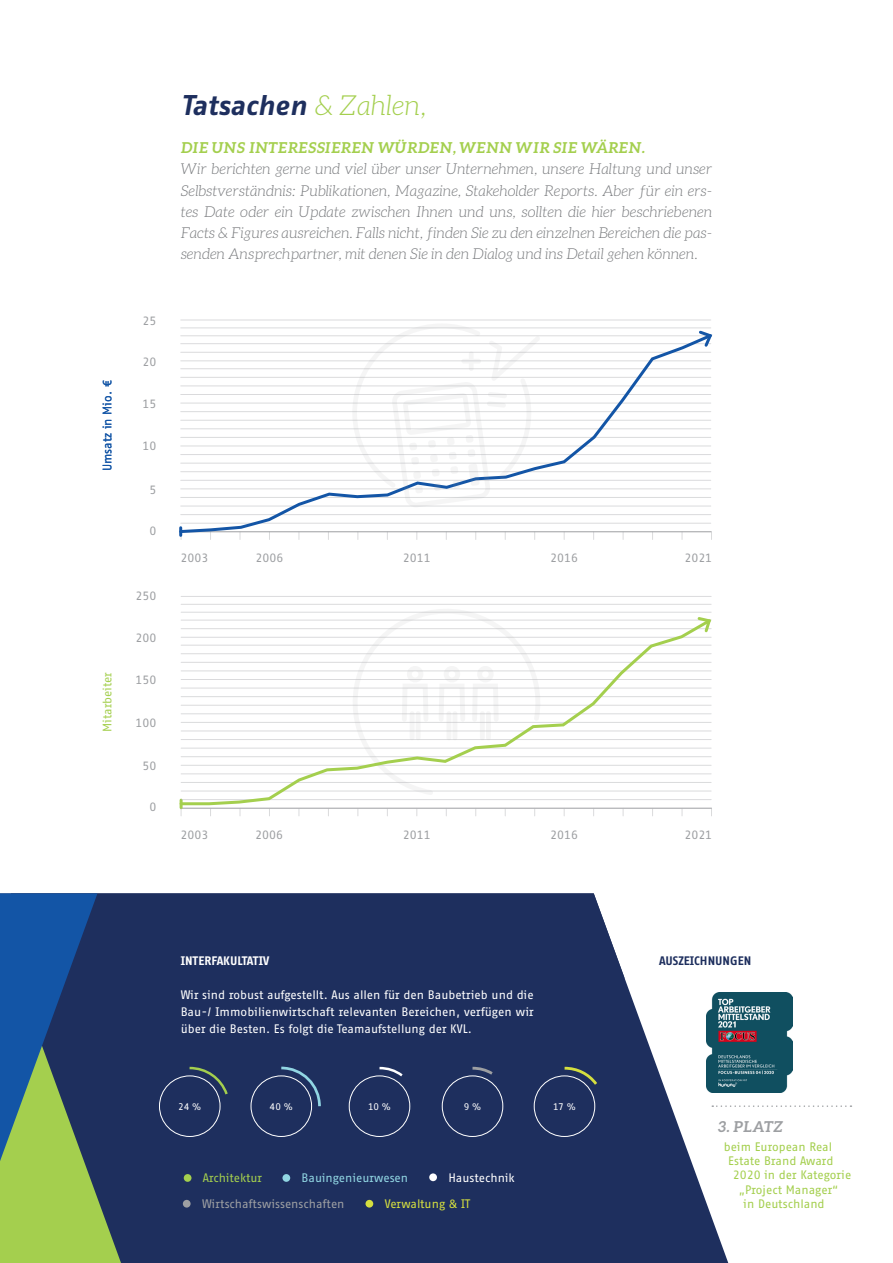
<style>
.page{position:relative;width:893px;height:1263px;background:#fff}
.page>*{position:absolute;margin:0;border:0;box-sizing:border-box;transform-origin:0 0}
.t1{font:italic 700 27.75px "Fago Office Sans";color:#1e2f5e}
.t2{font:italic 300 15px/21.3px "Aleo";color:#76787b;text-align:justify}
.t3{font:italic 700 15px "Aleo";color:#a4cf4e}
.t4{font:italic 700 15px "Aleo";letter-spacing:-.01em;color:#9d9fa2}
.t5{font:12px/17px "Fago Office Sans";color:#fff;text-align:justify}
.t6{font:12px "Fago Office Sans";color:#a4cf4e}
.t7{font:12px "Fago Office Sans";color:#9d9fa2}
.t8{font:12px "Fago Office Sans";color:#91d6e3}
.t9{font:700 12px "Fago Office Sans";color:#fff}
.t10{font:700 12px "Fago Office Sans";color:#1e2f5e}
.t11{font:12px "Fago Office Sans";color:#d5df3f}
.t12{font:12px "Fago Office Sans";color:#1355a6}
.t13{font:9.6px "Fago Office Sans";letter-spacing:-.015em;color:#fff}
.s1{font-family:"Aleo";font-weight:300;color:#a4cf4e}
</style>
<div class="page">
<hr style="left:181px;top:808px;width:530px;height:1px;background:#9d9fa2">
<svg style="left:624px;top:976px;width:104px;height:287px;fill:#1e2f5e"></svg>
<div style="left:121px;top:893px;width:503px;height:370px;background:#1e2f5e"></div>
<svg style="left:0;top:893px;width:121px;height:370px;background:#49736f"></svg>
<div style="left:159px;top:1075px;width:61px;height:62px;border:1px solid #fff;border-radius:50%"></div>
<svg style="left:187px;top:1065px;width:43px;height:32px"></svg>
<div style="left:184px;top:1174px;width:7px;height:8px;background:#a4cf4e;border-radius:50%"></div>
<div style="left:282px;top:1174px;width:8px;height:8px;background:#91d6e3;border-radius:50%"></div>
<div style="left:183px;top:1200px;width:8px;height:7px;background:#9d9fa2;border-radius:50%"></div>
<div style="left:365px;top:1200px;width:8px;height:7px;background:#d5df3f;border-radius:50%"></div>
<div style="left:429px;top:1173px;width:8px;height:8px;background:#fff;border-radius:50%"></div>
<svg style="left:351px;top:611px;width:191px;height:1px"></svg>
<div style="left:251px;top:1075px;width:61px;height:62px;border:1px solid #fff;border-radius:50%"></div>
<div style="left:349px;top:1075px;width:61px;height:62px;border:1px solid #fff;border-radius:50%"></div>
<div style="left:442px;top:1075px;width:61px;height:62px;border:1px solid #fff;border-radius:50%"></div>
<svg style="left:470px;top:1065px;width:26px;height:12px"></svg>
<div style="left:534px;top:1075px;width:61px;height:62px;border:1px solid #fff;border-radius:50%"></div>
<svg style="left:562px;top:1065px;width:38px;height:23px"></svg>
<svg style="left:179px;top:335px;width:533px;height:200px"></svg>
<svg style="left:697px;top:328px;width:16px;height:21px"></svg>
<svg style="left:352px;top:328px;width:188px;height:179px"></svg>
<svg style="left:179px;top:528px;width:3px;height:11px"></svg>
<hr style="left:181px;top:327px;width:530px;height:1px;background:#b5b6b9">
<hr style="left:181px;top:320px;width:530px;height:1px;background:#b5b6b9">
<svg style="left:180px;top:807px;width:3px;height:9px"></svg>
<hr style="left:181px;top:612px;width:530px;height:1px;background:#b5b6b9">
<hr style="left:181px;top:604px;width:530px;height:1px;background:#b5b6b9">
<hr style="left:181px;top:596px;width:530px;height:1px;background:#b5b6b9">
<svg style="left:279px;top:1065px;width:43px;height:44px;background:#2e436d"></svg>
<svg style="left:377px;top:1065px;width:28px;height:14px"></svg>
<img style="left:707px;top:992px;width:85px;height:100px">
<svg style="left:179px;top:619px;width:533px;height:188px"></svg>
<svg style="left:695px;top:617px;width:17px;height:17px"></svg>
<svg style="left:712px;top:1105px;width:139px;height:2px"></svg>
<p class="t12" style="left:101px;top:471px;width:92px;rotate:-90deg">Umsatz in Mio. €</p>
<p class="t6" style="left:101px;top:732px;width:61px;rotate:-90deg">Mitarbeiter</p>
<p class="t7" style="left:142px;top:314px;width:15px">25</p>
<p class="t7" style="left:142px;top:355px;width:15px">20</p>
<p class="t7" style="left:142px;top:398px;width:15px">15</p>
<p class="t7" style="left:142px;top:439px;width:15px">10</p>
<p class="t7" style="left:149px;top:483px;width:8px">5</p>
<p class="t7" style="left:149px;top:524px;width:8px">0</p>
<p class="t7" style="left:135px;top:589px;width:22px">250</p>
<p class="t7" style="left:135px;top:631px;width:22px">200</p>
<p class="t7" style="left:135px;top:673px;width:22px">150</p>
<p class="t7" style="left:135px;top:716px;width:22px">100</p>
<p class="t7" style="left:142px;top:759px;width:15px">50</p>
<p class="t7" style="left:149px;top:800px;width:8px">0</p>
<h1 class="t1" style="left:181px;top:90px;width:247px">Tatsachen <span class="s1">&amp; Zahlen,</span></h1>
<p class="t3" style="left:181px;top:139px;width:466px">DIE UNS INTERESSIEREN WÜRDEN, WENN WIR SIE WÄREN.</p>
<p class="t2" style="left:181px;top:158px;width:533px">Wir berichten gerne und viel über unser Unternehmen, unsere Haltung und unser Selbstverständnis: Publikationen, Magazine, Stakeholder Reports. Aber für ein ers&shy;tes Date oder ein Update zwischen Ihnen und uns, sollten die hier beschriebenen Facts &amp; Figures ausreichen. Falls nicht, finden Sie zu den einzelnen Bereichen die pas&shy;senden Ansprechpartner, mit denen Sie in den Dialog und ins Detail gehen können.</p>
<p class="t7" style="left:181px;top:552px;width:29px">2003</p>
<p class="t7" style="left:256px;top:552px;width:29px">2006</p>
<p class="t7" style="left:403px;top:552px;width:29px">2011</p>
<p class="t7" style="left:550px;top:552px;width:29px">2016</p>
<p class="t7" style="left:684px;top:552px;width:29px">2021</p>
<p class="t7" style="left:181px;top:828px;width:29px">2003</p>
<p class="t7" style="left:255px;top:828px;width:29px">2006</p>
<p class="t7" style="left:403px;top:828px;width:29px">2011</p>
<p class="t7" style="left:550px;top:828px;width:29px">2016</p>
<p class="t7" style="left:684px;top:828px;width:29px">2021</p>
<p class="t9" style="left:181px;top:954px;width:90px">INTERFAKULTATIV</p>
<p class="t5" style="left:181px;top:987px;width:355px">Wir sind robust aufgestellt. Aus allen für den Baubetrieb und die Bau-/ Immobilienwirtschaft relevanten Bereichen, verfügen wir über die Besten. Es folgt die Teamaufstellung der KVL.</p>
<p class="t13" style="left:178px;top:1101px;width:24px">24 %</p>
<p class="t13" style="left:270px;top:1101px;width:25px">40 %</p>
<p class="t13" style="left:368px;top:1101px;width:25px">10 %</p>
<p class="t13" style="left:464px;top:1101px;width:19px">9 %</p>
<p class="t13" style="left:553px;top:1101px;width:24px">17 %</p>
<p class="t6" style="left:203px;top:1171px;width:61px">Architektur</p>
<p class="t8" style="left:302px;top:1171px;width:108px">Bauingenieurwesen</p>
<p class="t7" style="left:202px;top:1197px;width:144px">Wirtschaftswissenschaften</p>
<p class="t11" style="left:385px;top:1197px;width:87px">Verwaltung &amp; IT</p>
<p class="t5" style="left:448px;top:1170px;width:68px">Haustechnik</p>
<p class="t10" style="left:659px;top:954px;width:94px">AUSZEICHNUNGEN</p>
<p class="t4" style="left:718px;top:1118px;width:67px">3. PLATZ</p>
<p class="t6" style="left:724px;top:1140px;width:110px">beim European Real</p>
<p class="t6" style="left:728px;top:1154px;width:107px">Estate Brand Award</p>
<p class="t6" style="left:733px;top:1169px;width:120px">2020 in der Kategorie</p>
<p class="t6" style="left:739px;top:1183px;width:101px">„Project Manager“</p>
<p class="t6" style="left:743px;top:1197px;width:83px">in Deutschland</p>
</div>
